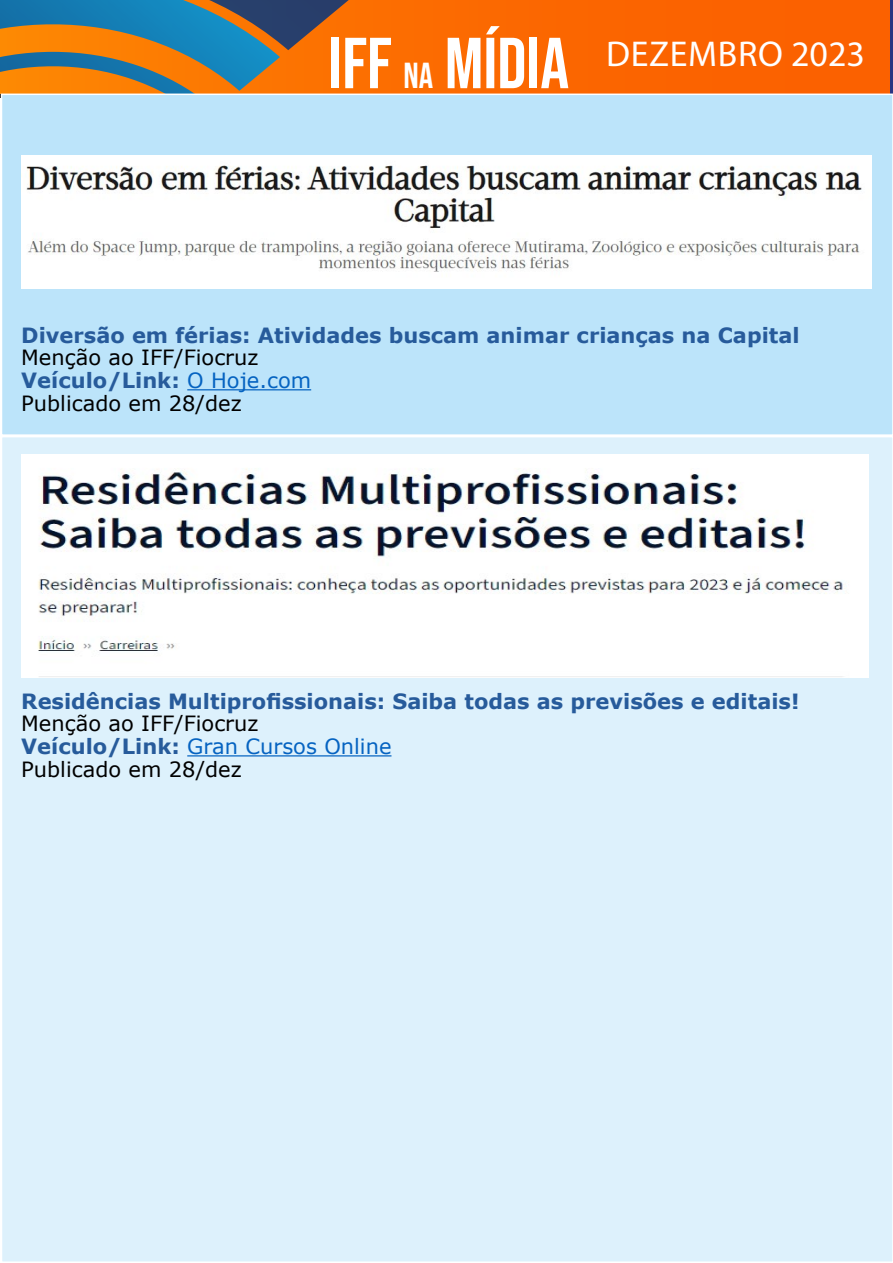
<style>
.page{position:relative;width:893px;height:1263px;background:#fff}
.page>*{position:absolute;margin:0;border:0;box-sizing:border-box;transform-origin:0 0}
.t1{font:36px "Myriad Pro";letter-spacing:.02em;color:#fff}
.t2{font:21px/22.6px "Verdana";color:#000}
.t3{font:700 21px "Verdana";color:#275b9b}
.s1{font-family:"Bebas Neue";font-size:72px}
.s2{font-family:"Bebas Neue"}
.s3{font-weight:700;color:#275b9b}
.s4{color:#0563c1}
</style>
<div class="page">
<div style="left:0;top:0;width:890px;height:94px;background:#fb6400"></div>
<svg style="left:0;top:0;width:367px;height:94px"></svg>
<div style="left:1px;top:436px;width:892px;height:827px;background:#ddf1fc;border:2px solid #fff"></div>
<div style="left:2px;top:94px;width:891px;height:341px;background:#bce4fa"></div>
<div style="left:1px;top:94px;width:892px;height:342px;border:2px solid #fff"></div>
<hr style="left:187px;top:389px;width:124px;height:1px;background:#0563c1">
<hr style="left:187px;top:755px;width:204px;height:1px;background:#0563c1">
<img style="left:21px;top:156px;width:851px;height:133px">
<img style="left:21px;top:454px;width:847px;height:223px">
<h1 class="t1" style="left:328px;top:32px;width:538px"><span class="s1">iff</span> <span class="s2">NA</span> <span class="s1">mídia</span> DEZEMBRO 2023</h1>
<p class="t3" style="left:21px;top:320px;width:780px">Diversão em férias: Atividades buscam animar crianças na Capital</p>
<p class="t2" style="left:21px;top:346px;width:291px">Menção ao IFF/Fiocruz<br><span class="s3">Veículo/Link:</span> <span class="s4">O Hoje.com<br></span>Publicado em 28/dez</p>
<p class="t3" style="left:21px;top:686px;width:780px">Residências Multiprofissionais: Saiba todas as previsões e editais!</p>
<p class="t2" style="left:21px;top:712px;width:372px">Menção ao IFF/Fiocruz<br><span class="s3">Veículo/Link:</span> <span class="s4">Gran Cursos Online<br></span>Publicado em 28/dez</p>
</div>
